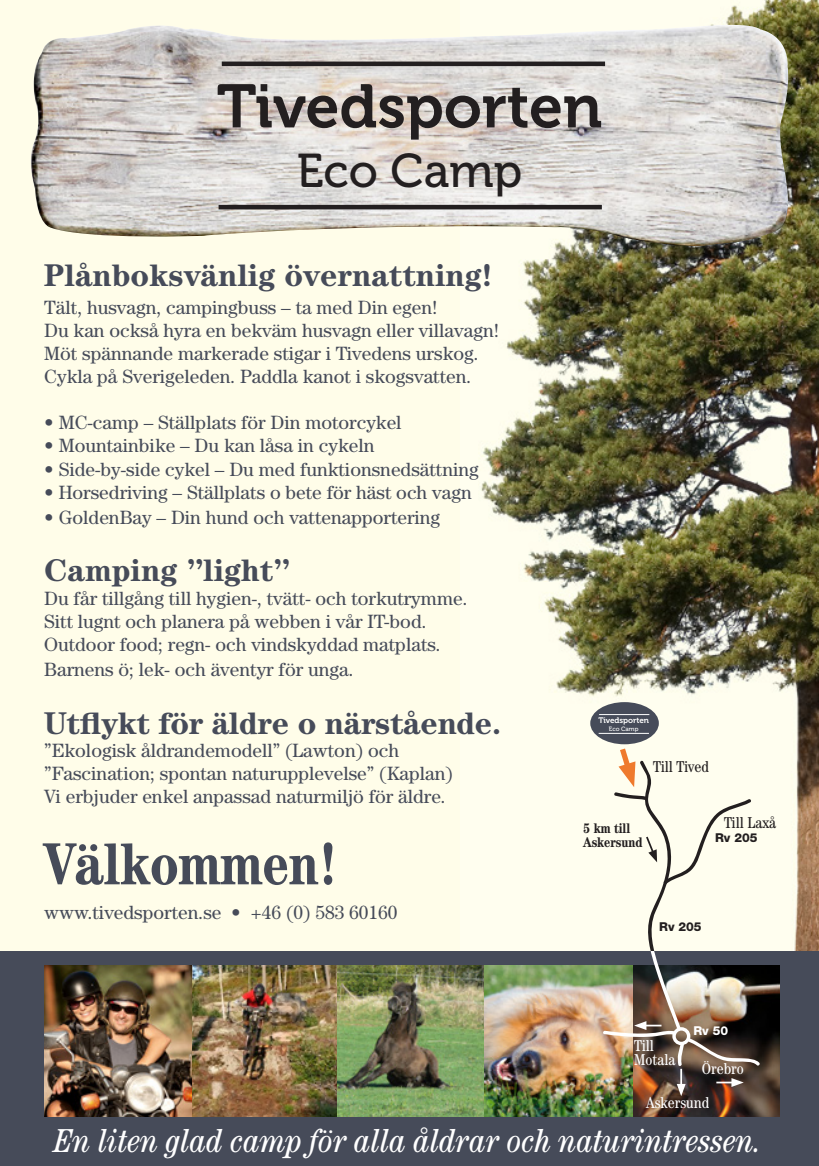
<style>
.page{position:relative;width:819px;height:1166px;background:#fffde9}
.page>*{position:absolute;margin:0;border:0;box-sizing:border-box;transform-origin:0 0}
.t1{font:60.9px "Museo 700";color:#231f20}
.t2{font:700 condensed 59.5px "Century";color:#464b59}
.t3{font:47.25px "Museo 500";color:#231f20}
.t4{font:italic condensed 33.25px "Century";color:#fff}
.t5{font:700 31.5px "Century";color:#464b59}
.t6{font:19.25px/23.1px "Century";color:#464b59}
.t7{font:condensed 15.75px/14px "Century";color:#fff}
.t8{font:condensed 15.75px "Century";color:#231f20}
.t9{font:700 condensed 14px/14px "Century";color:#231f20}
.t10{font:800 12.25px "Helvetica Neue";color:#231f20}
.t11{font:800 12.25px "Helvetica Neue";color:#fff}
.t12{font:8.05px "Museo 700";color:#fff}
.t13{font:6.12px "Museo 500";color:#fff}
</style>
<div class="page">
<img style="left:481px;top:0;width:338px;height:951px">
<div style="left:0;top:951px;width:819px;height:215px;background:#464b59"></div>
<img style="left:44px;top:965px;width:735px;height:151px">
<img style="left:31px;top:23px;width:759px;height:225px">
<hr style="left:222px;top:62px;width:383px;height:4px;background:#231f20">
<hr style="left:218px;top:205px;width:384px;height:4px;background:#231f20">
<div style="left:590px;top:702px;width:68px;height:42px;background:#464b59;border-radius:50%"></div>
<hr style="left:599px;top:714px;width:50px;height:1px;background:#fff">
<hr style="left:598px;top:733px;width:51px;height:1px;background:#fff">
<img style="left:603px;top:743px;width:156px;height:353px">
<h1 class="t1" style="left:217px;top:72px;width:387px">Tivedsporten</h1>
<h3 class="t3" style="left:296px;top:145px;width:227px">Eco Camp</h3>
<h3 class="t5" style="left:44px;top:256px;width:449px">Plånboksvänlig övernattning!</h3>
<p class="t6" style="left:44px;top:295px;width:456px">Tält, husvagn, campingbuss – ta med Din egen!<br>Du kan också hyra en bekväm husvagn eller villavagn!<br>Möt spännande markerade stigar i Tivedens urskog.<br>Cykla på Sverigeleden. Paddla kanot i skogsvatten.</p>
<p class="t6" style="left:44px;top:411px;width:359px">• MC-camp – Ställplats för Din motorcykel</p>
<p class="t6" style="left:44px;top:434px;width:332px">• Mountainbike – Du kan låsa in cykeln</p>
<p class="t6" style="left:44px;top:457px;width:436px">• Side-by-side cykel – Du med funktionsnedsättning</p>
<p class="t6" style="left:44px;top:480px;width:429px">• Horsedriving – Ställplats o bete för häst och vagn</p>
<p class="t6" style="left:44px;top:505px;width:397px">• GoldenBay – Din hund och vattenapportering</p>
<h3 class="t5" style="left:44px;top:552px;width:247px">Camping ”light”</h3>
<p class="t6" style="left:44px;top:586px;width:425px">Du får tillgång till hygien-, tvätt- och torkutrymme.<br>Sitt lugnt och planera på webben i vår IT-bod.<br>Outdoor food; regn- och vindskyddad matplats.</p>
<p class="t6" style="left:44px;top:657px;width:311px">Barnens ö; lek- och äventyr för unga.</p>
<h3 class="t5" style="left:44px;top:704px;width:458px">Utflykt för äldre o närstående.</h3>
<p class="t6" style="left:44px;top:738px;width:410px">”Ekologisk åldrandemodell” (Lawton) och ”Fascination; spontan naturupplevelse” (Kaplan)<br>Vi erbjuder enkel anpassad naturmiljö för äldre.</p>
<h2 class="t2" style="left:44px;top:828px;width:295px">Välkommen!</h2>
<p class="t6" style="left:44px;top:901px;width:354px">www.tivedsporten.se • +46 (0) 583 60160</p>
<p class="t12" style="left:598px;top:716px;width:52px">Tivedsporten</p>
<p class="t13" style="left:609px;top:725px;width:31px">Eco Camp</p>
<p class="t8" style="left:653px;top:757px;width:57px">Till Tived</p>
<p class="t9" style="left:583px;top:821px;width:61px">5 km till<br>Askersund</p>
<p class="t8" style="left:724px;top:813px;width:54px">Till Laxå</p>
<p class="t10" style="left:715px;top:830px;width:44px">Rv 205</p>
<p class="t10" style="left:659px;top:919px;width:44px">Rv 205</p>
<p class="t11" style="left:693px;top:1023px;width:36px">Rv 50</p>
<p class="t7" style="left:701px;top:1061px;width:43px">Örebro</p>
<p class="t7" style="left:634px;top:1038px;width:43px">Till<br>Motala</p>
<p class="t7" style="left:646px;top:1096px;width:65px">Askersund</p>
<h3 class="t4" style="left:54px;top:1122px;width:709px">En liten glad camp för alla åldrar och naturintressen.</h3>
</div>
